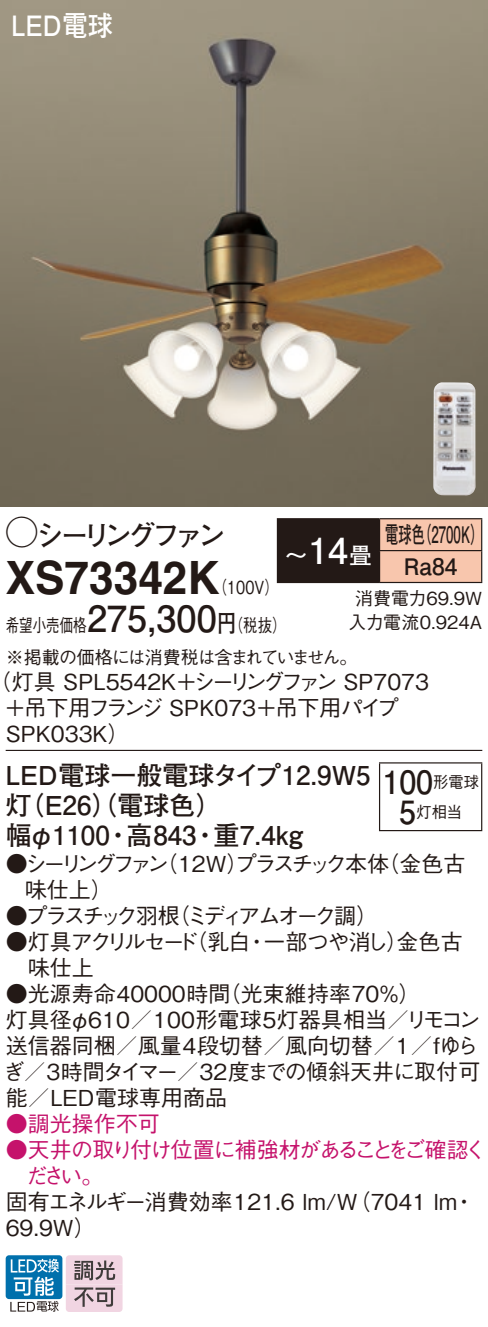
<style>
.page{position:relative;width:488px;height:1327px;background:#fff}
.page>*{position:absolute;margin:0;border:0;box-sizing:border-box;transform-origin:0 0}
.t1{font:700 46px "Helvetica LT Std";color:#231916;scale:.96 1}
.t2{font:700 36px "Futo Go B101 Pro";color:#231916}
.t3{font:700 36px "Futo Go B101 Pro";color:#fff}
.t4{font:700 32px "Futo Go B101 Pro";color:#231916;scale:.95 1}
.t5{font:700 28px "Futo Go B101 Pro";letter-spacing:-.165em;color:#231916}
.t6{font:700 28px "Futo Go B101 Pro";color:#fff;scale:.9 1}
.t7{font:700 26px "Futo Go B101 Pro";color:#231916}
.t8{font:700 22.8px "Futo Go B101 Pro";color:#231916;scale:.58 1}
.t9{font:700 22.8px "Futo Go B101 Pro";color:#231916}
.t10{font:700 22.8px "Futo Go B101 Pro";color:#fff}
.t11{font:500 22px/26px "Gothic BBB Pro";color:#231916}
.t12{font:500 22px/26px "Gothic BBB Pro";letter-spacing:-.085em;color:#c5126b}
.t13{font:500 22px "Gothic BBB Pro";letter-spacing:-.155em;color:#231916}
.t14{font:500 22px "Gothic BBB Pro";letter-spacing:-.165em;color:#231916}
.t15{font:500 22px/26px "Gothic BBB Pro";letter-spacing:-.185em;color:#231916}
.t16{font:500 22px/26px "Gothic BBB Pro";letter-spacing:-.115em;color:#231916}
.t17{font:500 22px "Gothic BBB Pro";letter-spacing:-.105em;color:#231916}
.t18{font:500 22px "Gothic BBB Pro";letter-spacing:-.055em;color:#c5126b}
.t19{font:500 18px/31.6px "Gothic BBB Pro";letter-spacing:-.04em;color:#231916;scale:.75 1}
.t20{font:500 18px/24px "Gothic BBB Pro";color:#231916;text-align:center}
.t21{font:500 18px "Gothic BBB Pro";color:#231916;scale:.8 1}
.t22{font:500 16px "Gothic BBB Pro";color:#231916;scale:.95 1}
.s1{font-family:"Ford Classification 1";font-weight:400;font-size:32px}
.s2{font-family:"Futo Go B101 Pro";font-weight:700;font-size:24px}
</style>
<div class="page">
<img style="left:0;top:0;width:488px;height:507px">
<img style="left:433px;top:382px;width:42px;height:113px">
<div style="left:277px;top:519px;width:102px;height:63px;background:#231916"></div>
<div style="left:380px;top:519px;width:101px;height:63px;background:#f8c6ad"></div>
<hr style="left:379px;top:518px;width:103px;height:1px;background:#231916">
<hr style="left:481px;top:519px;width:1px;height:31px;background:#231916">
<hr style="left:277px;top:582px;width:102px;height:1px;background:#231916">
<hr style="left:379px;top:550px;width:103px;height:1px;background:#231916">
<hr style="left:481px;top:551px;width:1px;height:31px;background:#231916">
<hr style="left:379px;top:582px;width:103px;height:1px;background:#231916">
<hr style="left:277px;top:518px;width:102px;height:1px;background:#231916">
<hr style="left:379px;top:519px;width:1px;height:31px;background:#231916">
<hr style="left:379px;top:551px;width:1px;height:31px;background:#231916">
<hr style="left:6px;top:750px;width:476px;height:1px;background:#231916">
<hr style="left:379px;top:763px;width:1px;height:67px;background:#231916">
<hr style="left:379px;top:762px;width:103px;height:1px;background:#231916">
<hr style="left:481px;top:763px;width:1px;height:67px;background:#231916">
<hr style="left:379px;top:830px;width:103px;height:1px;background:#231916">
<div style="left:6px;top:1255px;width:56px;height:44px;background:#0070ac;border-radius:3px"></div>
<svg style="left:10px;top:1259px;width:49px;height:52px"></svg>
<svg style="left:66px;top:1255px;width:56px;height:57px;background:#cdb6c0"></svg>
<p class="t6" style="left:11px;top:3px;width:114px">LED電球</p>
<p class="t5" style="left:6px;top:513px;width:222px"><span class="s1">A</span>シーリングファン</p>
<p class="t8" style="left:418px;top:516px;width:115px">（2700 (K</p>
<p class="t8" style="left:385px;top:516px;width:70px">電球色</p>
<h2 class="t3" style="left:308px;top:522px;width:42px">14</h2>
<p class="t10" style="left:349px;top:537px;width:24px">畳</p>
<p class="t10" style="left:285px;top:537px;width:24px">〜</p>
<p class="t9" style="left:403px;top:548px;width:55px">Ra84</p>
<p class="t20" style="left:348px;top:584px;width:135px">消費電力69.9W入力電流0.924A</p>
<h1 class="t1" style="left:6px;top:550px;width:224px">XS73342K</h1>
<p class="t21" style="left:217px;top:611px;width:88px">（<span class="s2">円</span>税抜(</p>
<p class="t21" style="left:213px;top:573px;width:84px">（100 (V</p>
<h2 class="t2" style="left:87px;top:589px;width:131px">275,300</h2>
<p class="t19" style="left:6px;top:607px;width:470px">希望小売価格<br>※掲載の価格には消費税は含まれていません。</p>
<p class="t14" style="left:193px;top:663px;width:237px">シーリングファン SP7073</p>
<p class="t11" style="left:4px;top:665px;width:396px;text-indent:-14px">（灯具 SPL5542K＋<br>＋吊下用フランジ SPK073＋吊下用パイプ<br>SPK033K(</p>
<p class="t7" style="left:6px;top:754px;width:366px">LED電球一般電球タイプ12.9W5</p>
<p class="t7" style="left:6px;top:784px;width:218px">（灯 E26）（電球色(</p>
<p class="t7" style="left:213px;top:814px;width:91px">重7.4kg</p>
<p class="t7" style="left:6px;top:814px;width:106px">幅φ1100</p>
<p class="t7" style="left:126px;top:814px;width:72px">高843</p>
<p class="t7" style="left:105px;top:814px;width:27px">・</p>
<p class="t7" style="left:192px;top:814px;width:28px">・</p>
<h3 class="t4" style="left:382px;top:756px;width:55px">100</h3>
<p class="t22" style="left:416px;top:799px;width:50px">灯相当</p>
<p class="t22" style="left:433px;top:769px;width:50px">形電球</p>
<h3 class="t4" style="left:399px;top:786px;width:19px">5</h3>
<p class="t17" style="left:156px;top:846px;width:234px">（12W プラスチック本体</p>
<p class="t11" style="left:226px;top:848px;width:23px">）</p>
<p class="t11" style="left:377px;top:848px;width:89px">（金色古</p>
<p class="t15" style="left:25px;top:848px;width:145px;text-indent:-19px">●シーリングファン味仕上(</p>
<p class="t13" style="left:6px;top:898px;width:374px">●プラスチック羽根ミディアムオーク調(</p>
<p class="t11" style="left:168px;top:900px;width:23px">（</p>
<p class="t11" style="left:185px;top:926px;width:67px">（乳白</p>
<p class="t11" style="left:386px;top:926px;width:23px">）</p>
<p class="t11" style="left:263px;top:926px;width:201px">一部つや消し金色古</p>
<p class="t16" style="left:28px;top:926px;width:172px;text-indent:-22px">●灯具アクリルセード味仕上</p>
<p class="t11" style="left:245px;top:926px;width:23px">・</p>
<p class="t11" style="left:219px;top:978px;width:203px">（光束維持率70％(</p>
<p class="t11" style="left:6px;top:978px;width:226px">●光源寿命40000時間</p>
<p class="t11" style="left:3px;top:1004px;width:478px">灯具径φ610／100形電球5灯器具相当／<br>送信器同梱／風量4段切替／風向切替／1／fゆらぎ／3時間タイマー／32度までの傾斜天井に取付可能／LED電球専用商品</p>
<p class="t18" style="left:6px;top:1106px;width:156px">●調光操作不可</p>
<p class="t12" style="left:26px;top:1134px;width:462px;text-indent:-20px">●天井の取り付け位置に補強材があることをご確認ください。</p>
<p class="t11" style="left:453px;top:1186px;width:23px">・</p>
<p class="t11" style="left:405px;top:1004px;width:76px">リモコン</p>
<p class="t11" style="left:6px;top:1186px;width:453px">固有エネルギー消費効率121.6 lm （W/ 7041 lm<br>69.9W(</p>
</div>
